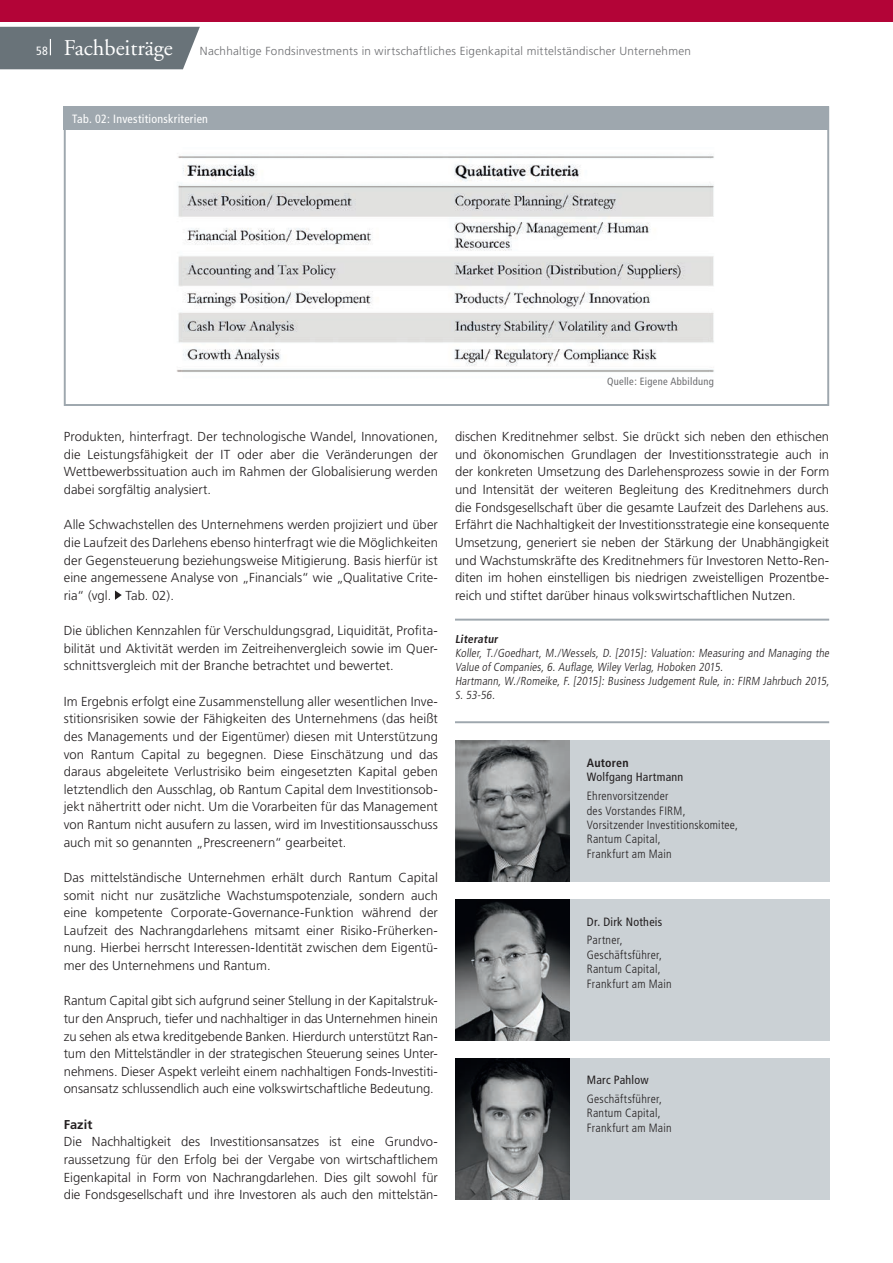
<style>
.page{position:relative;width:893px;height:1263px;background:#fff}
.page>*{position:absolute;margin:0;border:0;box-sizing:border-box;transform-origin:0 0}
.t1{font:300 13.05px/17.7px "Frutiger";color:#231f20;text-align:justify}
.t2{font:700 12.9px "Frutiger";letter-spacing:.005em;color:#231f20}
.t3{font:300 condensed 12px/14.4px "Frutiger";letter-spacing:.02em;color:#231f20}
.t4{font:condensed 12px "Frutiger";letter-spacing:.02em;color:#231f20}
.t5{font:condensed 12px "Frutiger";letter-spacing:.025em;color:#fff}
.t6{font:700 condensed 12px "Frutiger";letter-spacing:.015em;color:#231f20}
.t7{font:300 condensed 11.7px/14px "Frutiger";color:#231f20}
.t8{font:300 11.7px "Frutiger";letter-spacing:.025em;color:#6c6d70}
.t9{font:700 condensed 11.4px "Frutiger";color:#231f20}
.t10{font:condensed 10.5px "Frutiger";letter-spacing:.025em;color:#6c6d70}
.s1{font-weight:400;font-stretch:condensed;font-size:12px;color:#fff}
.s2{font-family:"Adobe Garamond";font-weight:400;font-size:22.5px;color:#fff}
</style>
<div class="page">
<div style="left:0;top:0;width:893px;height:21px;background:#b30437"></div>
<div style="left:0;top:27px;width:200px;height:42px;background:#697379"></div>
<svg style="left:115px;top:590px;width:7px;height:10px"></svg>
<img style="left:455px;top:741px;width:115px;height:141px">
<div style="left:570px;top:741px;width:259px;height:141px;background:#cbd1d5"></div>
<img style="left:455px;top:899px;width:115px;height:141px">
<div style="left:570px;top:899px;width:259px;height:141px;background:#cbd1d5"></div>
<img style="left:455px;top:1058px;width:115px;height:141px">
<div style="left:570px;top:1058px;width:259px;height:141px;background:#cbd1d5"></div>
<hr style="left:455px;top:619px;width:374px;height:2px;background:#9ea7ae">
<hr style="left:455px;top:721px;width:374px;height:2px;background:#9ea7ae">
<img style="left:177px;top:156px;width:537px;height:216px">
<div style="left:64px;top:106px;width:765px;height:24px;background:#9ea7ae"></div>
<p class="t8" style="left:36px;top:44px;width:656px"><span class="s1">58</span> <span class="s2">Fachbeiträge</span> Nachhaltige Fondsinvestments in wirtschaftliches Eigenkapital mittelständischer Unternehmen</p>
<p class="t5" style="left:72px;top:111px;width:137px">Tab. 02: Investitionskriterien</p>
<p class="t10" style="left:607px;top:375px;width:108px">Quelle: Eigene Abbildung</p>
<p class="t1" style="left:64px;top:428px;width:376px">Produkten, hinterfragt. Der technologische Wandel, Innovationen, die Leistungsfähigkeit der IT oder aber die Veränderungen der Wettbewerbssituation auch im Rahmen der Globalisierung werden dabei sorgfältig analysiert.</p>
<p class="t1" style="left:64px;top:516px;width:376px">Alle Schwachstellen des Unternehmens werden projiziert und über die Laufzeit des Darlehens ebenso hinterfragt wie die Möglichkeiten der Gegensteuerung beziehungsweise Mitigierung. Basis hierfür ist eine angemessene Analyse von „Financials“ wie „Qualitative Crite&shy;ria“ (vgl. Tab. 02).</p>
<p class="t1" style="left:64px;top:622px;width:376px">Die üblichen Kennzahlen für Verschuldungsgrad, Liquidität, Profita&shy;bilität und Aktivität werden im Zeitreihenvergleich sowie im Quer&shy;schnittsvergleich mit der Branche betrachtet und bewertet.</p>
<p class="t1" style="left:64px;top:692px;width:376px">Im Ergebnis erfolgt eine Zusammenstellung aller wesentlichen Inve&shy;stitionsrisiken sowie der Fähigkeiten des Unternehmens (das heißt des Managements und der Eigentümer) diesen mit Unterstützung von Rantum Capital zu begegnen. Diese Einschätzung und das daraus abgeleitete Verlustrisiko beim eingesetzten Kapital geben letztendlich den Ausschlag, ob Rantum Capital dem Investitionsob&shy;jekt nähertritt oder nicht. Um die Vorarbeiten für das Management von Rantum nicht ausufern zu lassen, wird im Investitionsausschuss auch mit so genannten „Prescreenern“ gearbeitet.</p>
<p class="t1" style="left:64px;top:868px;width:376px">Das mittelständische Unternehmen erhält durch Rantum Capital somit nicht nur zusätzliche Wachstumspotenziale, sondern auch eine kompetente Corporate-Governance-Funktion während der Laufzeit des Nachrangdarlehens mitsamt einer Risiko-Früherken&shy;nung. Hierbei herrscht Interessen-Identität zwischen dem Eigentü&shy;mer des Unternehmens und Rantum.</p>
<p class="t1" style="left:64px;top:992px;width:376px">Rantum Capital gibt sich aufgrund seiner Stellung in der Kapitalstruk&shy;tur den Anspruch, tiefer und nachhaltiger in das Unternehmen hinein zu sehen als etwa kreditgebende Banken. Hierdurch unterstützt Ran&shy;tum den Mittelständler in der strategischen Steuerung seines Unter&shy;nehmens. Dieser Aspekt verleiht einem nachhaltigen Fonds-Investiti&shy;onsansatz schlussendlich auch eine volkswirtschaftliche Bedeutung.</p>
<p class="t2" style="left:64px;top:1116px;width:30px">Fazit</p>
<p class="t1" style="left:64px;top:1133px;width:376px">Die Nachhaltigkeit des Investitionsansatzes ist eine Grundvo&shy;raussetzung für den Erfolg bei der Vergabe von wirtschaftlichem Eigenkapital in Form von Nachrangdarlehen. Dies gilt sowohl für die Fondsgesellschaft und ihre Investoren als auch den mittelstän-</p>
<p class="t1" style="left:455px;top:428px;width:376px">dischen Kreditnehmer selbst. Sie drückt sich neben den ethischen und ökonomischen Grundlagen der Investitionsstrategie auch in der konkreten Umsetzung des Darlehensprozess sowie in der Form und Intensität der weiteren Begleitung des Kreditnehmers durch die Fondsgesellschaft über die gesamte Laufzeit des Darlehens aus.<br>Erfährt die Nachhaltigkeit der Investitionsstrategie eine konsequente Umsetzung, generiert sie neben der Stärkung der Unabhängigkeit und Wachstumskräfte des Kreditnehmers für Investoren Netto-Ren&shy;diten im hohen einstelligen bis niedrigen zweistelligen Prozentbe&shy;reich und stiftet darüber hinaus volkswirtschaftlichen Nutzen.</p>
<p class="t9" style="left:455px;top:632px;width:46px">Literatur</p>
<p class="t7" style="left:455px;top:646px;width:378px">Koller, T./Goedhart, M./Wessels, D. [2015]: Valuation: Measuring and Managing the Value of Companies, 6. Auflage, Wiley Verlag, Hoboken 2015.<br>Hartmann, W./Romeike, F. [2015]: Business Judgement Rule, in: FIRM Jahrbuch 2015, S. 53-56.</p>
<p class="t6" style="left:587px;top:756px;width:43px">Autoren</p>
<p class="t4" style="left:587px;top:770px;width:98px">Wolfgang Hartmann</p>
<p class="t3" style="left:587px;top:789px;width:153px">Ehrenvorsitzender<br>des Vorstandes FIRM,<br>Vorsitzender Investitionskomitee,<br>Rantum Capital,<br>Frankfurt am Main</p>
<p class="t4" style="left:587px;top:914px;width:77px">Dr. Dirk Notheis</p>
<p class="t3" style="left:587px;top:933px;width:86px">Partner,<br>Geschäftsführer,<br>Rantum Capital,<br>Frankfurt am Main</p>
<p class="t4" style="left:587px;top:1073px;width:63px">Marc Pahlow</p>
<p class="t3" style="left:587px;top:1092px;width:86px">Geschäftsführer,<br>Rantum Capital,<br>Frankfurt am Main</p>
</div>
